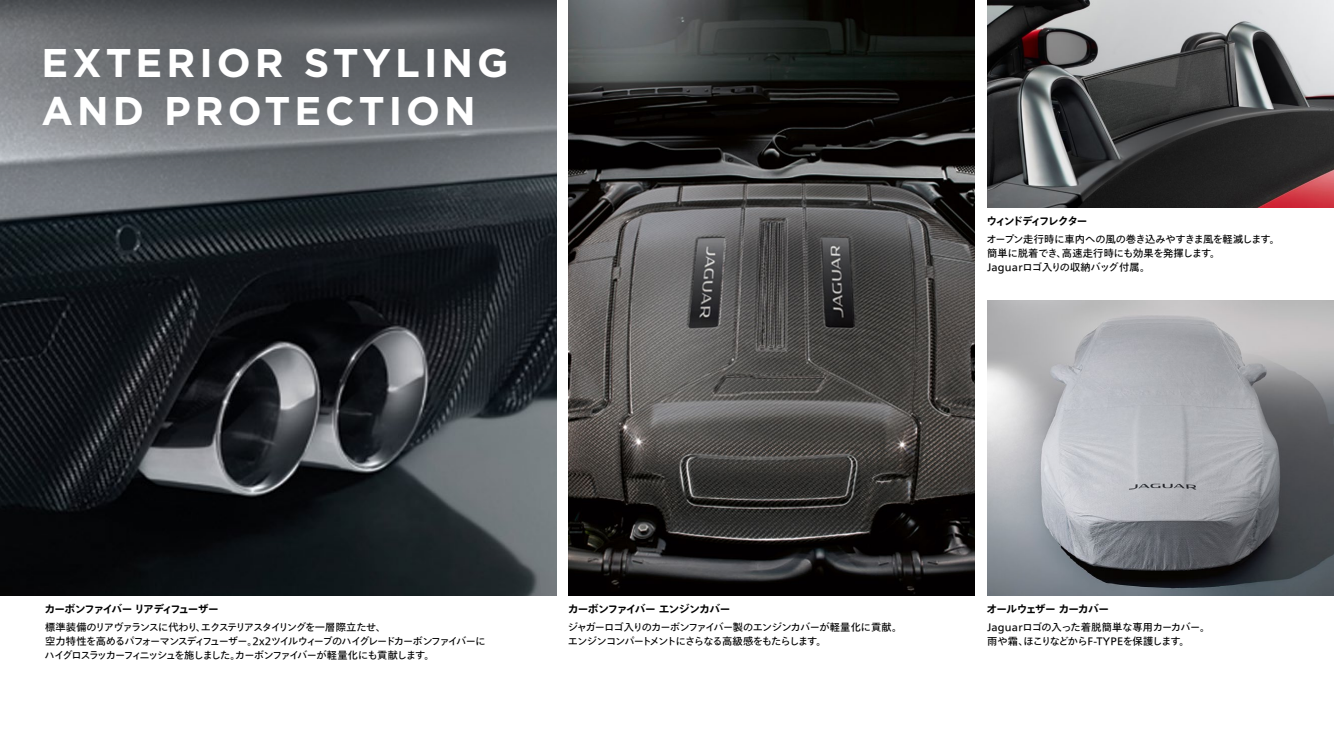
<style>
.page{position:relative;width:1334px;height:750px;background:#fff}
.page>*{position:absolute;margin:0;border:0;box-sizing:border-box;transform-origin:0 0}
.t1{font:700 40px/48px "Gotham";letter-spacing:.1em;color:#fff}
.t2{font:700 10.8px "Tazugane Gothic Std N";letter-spacing:-.125em;color:#000}
.t3{font:700 10.8px "Tazugane Gothic Std N";letter-spacing:-.065em;color:#000}
.t4{font:700 10.8px "Tazugane Gothic Std N";letter-spacing:-.075em;color:#000}
.t5{font:700 10.8px "Tazugane Gothic Std N";letter-spacing:-.185em;color:#000}
.t6{font:10.2px/13.8px "Tazugane Gothic Std N";letter-spacing:-.105em;color:#000}
.t7{font:10.2px/13.8px "Tazugane Gothic Std N";letter-spacing:-.015em;color:#000}
.t8{font:10.2px/13.8px "Tazugane Gothic Std N";letter-spacing:-.09em;color:#000}
.t9{font:10.2px/13.8px "Tazugane Gothic Std N";letter-spacing:-.03em;color:#000}
</style>
<div class="page">
<img style="left:0;top:202px;width:556px;height:394px">
<svg style="left:0;top:0;width:556px;height:202px;background:#686c71"></svg>
<img style="left:568px;top:0;width:407px;height:596px">
<img style="left:987px;top:0;width:347px;height:208px">
<img style="left:987px;top:300px;width:347px;height:296px">
<h1 class="t1" style="left:42px;top:39px;width:468px">EXTERIOR STYLING<br>AND PROTECTION</h1>
<p class="t5" style="left:986px;top:214px;width:103px">ウィンドディフレクター</p>
<p class="t7" style="left:986px;top:233px;width:295px">オープン走行時に車内への風の巻き込みやすきま風を軽減します。簡単に脱着でき、高速走行時にも効果を発揮します。<br>Jaguarロゴ入りの収納バッグ付属。</p>
<p class="t2" style="left:44px;top:602px;width:176px">カーボンファイバー リアディフューザー</p>
<p class="t6" style="left:45px;top:621px;width:443px">標準装備のリアヴァランスに代わり、エクステリアスタイリングを一層際立たせ、<br>空力特性を高めるパフォーマンスディフューザー。2x2ツイルウィーブのハイグレードカーボンファイバーにハイグロスラッカーフィニッシュを施しました。カーボンファイバーが軽量化にも貢献します。</p>
<p class="t3" style="left:568px;top:602px;width:164px">カーボンファイバー エンジンカバー</p>
<p class="t8" style="left:568px;top:621px;width:336px">ジャガーロゴ入りのカーボンファイバー製のエンジンカバーが軽量化に貢献。エンジンコンパートメントにさらなる高級感をもたらします。</p>
<p class="t4" style="left:987px;top:602px;width:124px">オールウェザー カーカバー</p>
<p class="t9" style="left:987px;top:621px;width:225px">Jaguarロゴの入った着脱簡単な専用カーカバー。雨や霜、ほこりなどからF-TYPEを保護します。</p>
</div>
